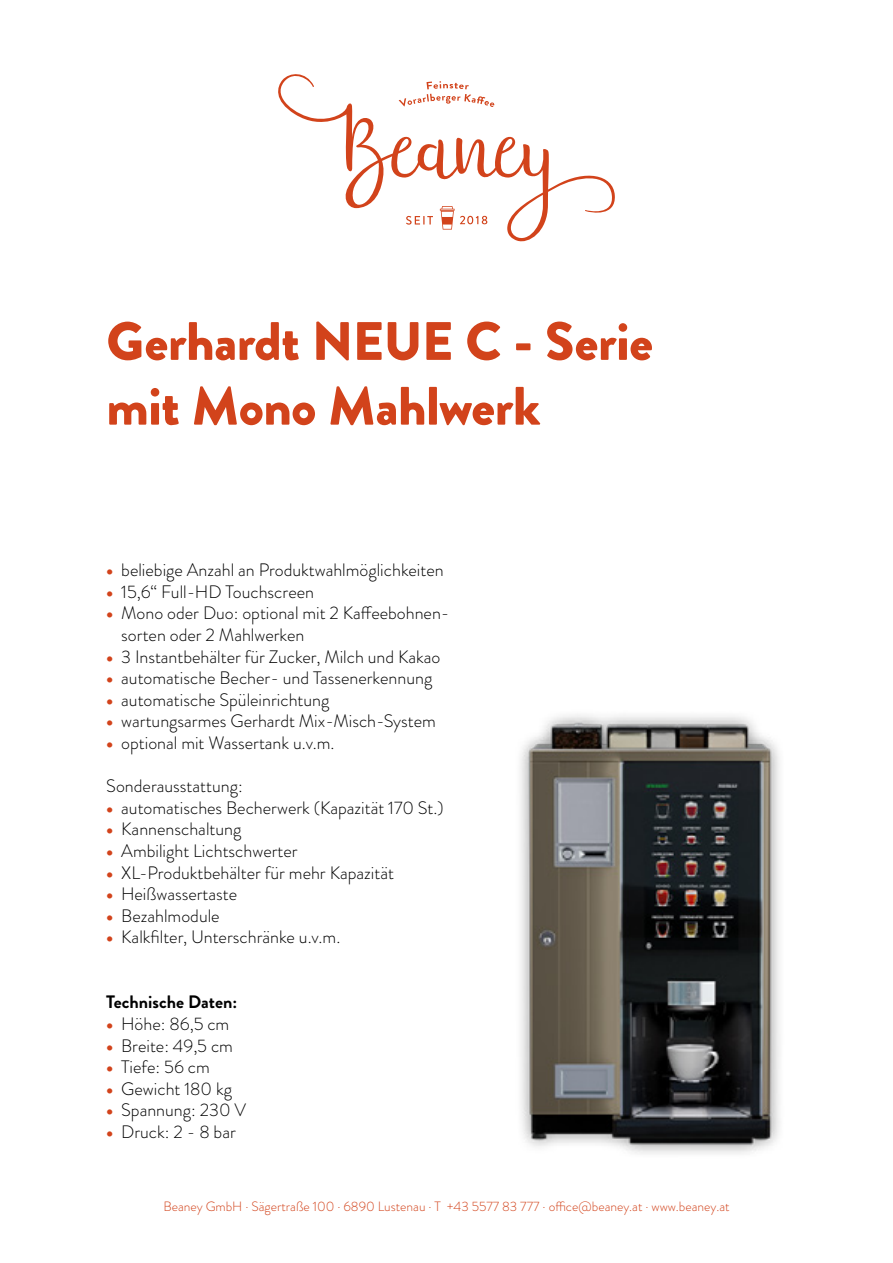
<style>
.page{position:relative;width:893px;height:1263px;background:#fff}
.page>*{position:absolute;margin:0;border:0;box-sizing:border-box;transform-origin:0 0}
.t1{font:900 54px/64.8px "Brandon Grotesque";letter-spacing:-.01em;color:#d2431b}
.t2{font:300 18px/21.6px "Brandon Grotesque";color:#000}
.t3{font:700 18px "Brandon Grotesque";color:#000}
.t4{font:300 13.5px "Brandon Grotesque";color:#d2431b}
.s1{font-weight:900;color:#d2431b}
</style>
<div class="page">
<svg style="left:278px;top:74px;width:337px;height:168px"></svg>
<img style="left:520px;top:714px;width:260px;height:440px">
<h1 class="t1" style="left:106px;top:310px;width:548px">Gerhardt NEUE C - Serie mit Mono Mahlwerk</h1>
<p class="t2" style="left:106px;top:559px;width:339px"><span class="s1">•</span> beliebige Anzahl an Produktwahlmöglichkeiten</p>
<p class="t2" style="left:106px;top:581px;width:209px"><span class="s1">•</span> 15,6“ Full-HD Touchscreen</p>
<p class="t2" style="left:121px;top:602px;width:330px;text-indent:-15px"><span class="s1">•</span> Mono oder Duo: optional mit 2 Kaffeebohnen&shy;sorten oder 2 Mahlwerken</p>
<p class="t2" style="left:106px;top:646px;width:336px"><span class="s1">•</span> 3 Instantbehälter für Zucker, Milch und Kakao</p>
<p class="t2" style="left:106px;top:667px;width:327px"><span class="s1">•</span> automatische Becher- und Tassenerkennung</p>
<p class="t2" style="left:106px;top:689px;width:225px"><span class="s1">•</span> automatische Spüleinrichtung</p>
<p class="t2" style="left:106px;top:710px;width:331px"><span class="s1">•</span> wartungsarmes Gerhardt Mix-Misch-System</p>
<p class="t2" style="left:106px;top:732px;width:230px"><span class="s1">•</span> optional mit Wassertank u.v.m.</p>
<p class="t2" style="left:106px;top:775px;width:138px">Sonderausstattung:</p>
<p class="t2" style="left:106px;top:797px;width:339px"><span class="s1">•</span> automatisches Becherwerk (Kapazität 170 St.)</p>
<p class="t2" style="left:106px;top:818px;width:137px"><span class="s1">•</span> Kannenschaltung</p>
<p class="t2" style="left:106px;top:840px;width:193px"><span class="s1">•</span> Ambilight Lichtschwerter</p>
<p class="t2" style="left:106px;top:862px;width:289px"><span class="s1">•</span> XL-Produktbehälter für mehr Kapazität</p>
<p class="t2" style="left:106px;top:883px;width:132px"><span class="s1">•</span> Heißwassertaste</p>
<p class="t2" style="left:106px;top:905px;width:115px"><span class="s1">•</span> Bezahlmodule</p>
<p class="t2" style="left:106px;top:926px;width:236px"><span class="s1">•</span> Kalkfilter, Unterschränke u.v.m.</p>
<p class="t3" style="left:106px;top:989px;width:132px">Technische Daten:</p>
<p class="t2" style="left:106px;top:1013px;width:125px"><span class="s1">•</span> Höhe: 86,5 cm</p>
<p class="t2" style="left:106px;top:1034px;width:128px"><span class="s1">•</span> Breite: 49,5 cm</p>
<p class="t2" style="left:106px;top:1056px;width:105px"><span class="s1">•</span> Tiefe: 56 cm</p>
<p class="t2" style="left:106px;top:1078px;width:127px"><span class="s1">•</span> Gewicht 180 kg</p>
<p class="t2" style="left:106px;top:1099px;width:141px"><span class="s1">•</span> Spannung: 230 V</p>
<p class="t2" style="left:106px;top:1121px;width:131px"><span class="s1">•</span> Druck: 2 - 8 bar</p>
<p class="t4" style="left:163px;top:1197px;width:568px">Beaney GmbH · Sägertraße 100 · 6890 Lustenau · T +43 5577 83 777 · office@beaney.at · www.beaney.at</p>
</div>
